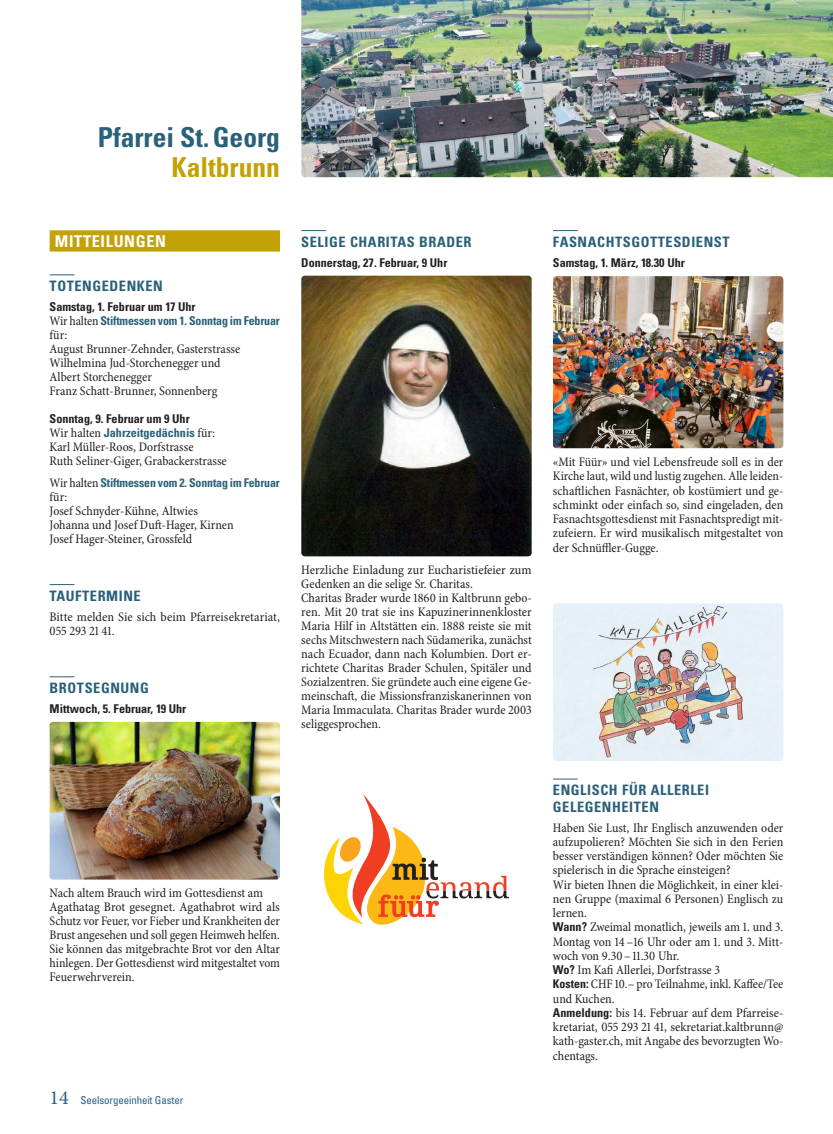
<style>
.page{position:relative;width:833px;height:1134px;background:#fff}
.page>*{position:absolute;margin:0;border:0;box-sizing:border-box;transform-origin:0 0}
.t1{font:700 condensed 27.5px "Univers LT Std";color:#296179}
.t2{font:700 condensed 27.5px "Univers LT Std";color:#c2a205}
.t3{font:700 condensed 16.25px "Univers LT Std";letter-spacing:.04em;color:#fff}
.t4{font:700 condensed 14.38px/16.2px "Univers LT Std";letter-spacing:.04em;color:#296179}
.t5{font:condensed 13.12px/14px "Minion Pro";color:#231f20}
.t6{font:700 condensed 12.12px/14px "Univers LT Std";color:#231f20}
.t7{font:700 condensed 12.12px/14px "Univers LT Std";letter-spacing:-.01em;color:#296179}
.t8{font:condensed 10.88px "Univers LT Std";letter-spacing:-.01em;color:#296179}
.s1{color:#231f20}
.s2{font-family:"Minion Pro";font-weight:400;font-size:13.12px;color:#231f20}
.s3{font-family:"Minion Pro";font-weight:400;font-size:13.12px}
.s4{color:#296179}
.s5{font-family:"Minion Pro";font-stretch:normal;font-size:20px}
.s6{font-family:"Univers LT Std";font-weight:700;font-size:12.12px}
</style>
<div class="page">
<img style="left:301px;top:0;width:532px;height:177px">
<div style="left:50px;top:230px;width:230px;height:22px;background:#c2a205"></div>
<svg style="left:50px;top:275px;width:24px;height:1px"></svg>
<svg style="left:50px;top:584px;width:24px;height:1px"></svg>
<svg style="left:50px;top:676px;width:24px;height:1px"></svg>
<img style="left:50px;top:722px;width:230px;height:157px">
<svg style="left:301px;top:230px;width:25px;height:1px"></svg>
<img style="left:301px;top:276px;width:230px;height:280px">
<svg style="left:553px;top:230px;width:25px;height:1px"></svg>
<svg style="left:553px;top:779px;width:25px;height:1px"></svg>
<img style="left:553px;top:276px;width:230px;height:172px">
<img style="left:553px;top:603px;width:230px;height:158px">
<svg style="left:324px;top:794px;width:185px;height:131px"></svg>
<h1 class="t1" style="left:98px;top:121px;width:184px">Pfarrei St.Georg</h1>
<h1 class="t2" style="left:171px;top:151px;width:110px">Kaltbrunn</h1>
<p class="t3" style="left:55px;top:231px;width:112px">MITTEILUNGEN</p>
<p class="t4" style="left:50px;top:278px;width:115px">TOTENGEDENKEN</p>
<p class="t7" style="left:50px;top:300px;width:232px"><span class="s1">Samstag, 1. Februar um 17 Uhr<br></span><span class="s2">Wir halten</span> Stiftmessen vom 1. Sonntag im Februar</p>
<p class="t5" style="left:50px;top:328px;width:192px">für:<br>August Brunner-Zehnder, Gasterstrasse<br>Wilhelmina Jud-Storchenegger und<br>Albert Storchenegger<br>Franz Schatt-Brunner, Sonnenberg</p>
<p class="t6" style="left:50px;top:412px;width:167px">Sonntag, 9. Februar um 9 Uhr<br><span class="s3">Wir halten</span> <span class="s4">Jahrzeitgedächnis</span> <span class="s3">für:</span></p>
<p class="t5" style="left:50px;top:440px;width:179px">Karl Müller-Roos, Dorfstrasse<br>Ruth Seliner-Giger, Grabackerstrasse</p>
<p class="t7" style="left:50px;top:475px;width:232px"><span class="s2">Wir halten</span> Stiftmessen vom 2. Sonntag im Februar</p>
<p class="t5" style="left:50px;top:490px;width:185px">für:<br>Josef Schnyder-Kühne, Altwies<br>Johanna und Josef Duft-Hager, Kirnen<br>Josef Hager-Steiner, Grossfeld</p>
<p class="t4" style="left:50px;top:587px;width:93px">TAUFTERMINE</p>
<p class="t5" style="left:50px;top:610px;width:232px">Bitte melden Sie sich beim Pfarreisekretariat,<br>055 293 21 41.</p>
<p class="t4" style="left:50px;top:680px;width:101px">BROTSEGNUNG</p>
<p class="t6" style="left:50px;top:702px;width:138px">Mittwoch, 5. Februar, 19 Uhr</p>
<p class="t5" style="left:50px;top:887px;width:232px">Nach altem Brauch wird im Gottesdienst am Agathatag Brot gesegnet. Agathabrot wird als Schutz vor Feuer, vor Fieber und Krankheiten der Brust angesehen und soll gegen Heimweh helfen.<br>Sie können das mitgebrachte Brot vor den Altar hinlegen. Der Gottesdienst wird mitgestaltet vom Feuerwehrverein.</p>
<p class="t8" style="left:50px;top:1094px;width:135px"><span class="s5">14</span> Seelsorgeeinheit Gaster</p>
<p class="t4" style="left:301px;top:233px;width:172px">SELIGE CHARITAS BRADER</p>
<p class="t6" style="left:301px;top:255px;width:148px">Donnerstag, 27. Februar, 9 Uhr</p>
<p class="t4" style="left:553px;top:233px;width:178px">FASNACHTSGOTTESDIENST</p>
<p class="t6" style="left:553px;top:256px;width:133px">Samstag, 1. März, 18.30 Uhr</p>
<p class="t5" style="left:301px;top:563px;width:232px">Herzliche Einladung zur Eucharistiefeier zum Gedenken an die selige Sr. Charitas.<br>Charitas Brader wurde 1860 in Kaltbrunn gebo&shy;ren. Mit 20 trat sie ins Kapuzinerinnenkloster Maria Hilf in Altstätten ein. 1888 reiste sie mit sechs Mitschwestern nach Südamerika, zunächst nach Ecuador, dann nach Kolumbien. Dort er&shy;richtete Charitas Brader Schulen, Spitäler und Sozialzentren. Sie gründete auch eine eigene Ge&shy;meinschaft, die Missionsfranziskanerinnen von Maria Immaculata. Charitas Brader wurde 2003 seliggesprochen.</p>
<p class="t5" style="left:553px;top:455px;width:232px;text-align:justify">«Mit Füür» und viel Lebensfreude soll es in der Kirche laut, wild und lustig zugehen. Alle leiden&shy;schaftlichen Fasnächter, ob kostümiert und ge&shy;schminkt oder einfach so, sind eingeladen, den Fasnachtsgottesdienst mit Fasnachtspredigt mit&shy;zufeiern. Er wird musikalisch mitgestaltet von der Schnüffler-Gugge.</p>
<p class="t4" style="left:553px;top:782px;width:158px">ENGLISCH FÜR ALLERLEI<br>GELEGENHEITEN</p>
<p class="t5" style="left:553px;top:821px;width:232px">Haben Sie Lust, Ihr Englisch anzuwenden oder aufzupolieren? Möchten Sie sich in den Ferien besser verständigen können? Oder möchten Sie spielerisch in die Sprache einsteigen?<br>Wir bieten Ihnen die Möglichkeit, in einer klei&shy;nen Gruppe (maximal 6 Personen) Englisch zu lernen.<br><span class="s6">Wann?</span> Zweimal monatlich, jeweils am 1. und 3.<br>Montag von 14–16 Uhr oder am 1. und 3. Mitt&shy;woch von 9.30–11.30 Uhr.<br><span class="s6">Wo?</span> Im Kafi Allerlei, Dorfstrasse 3<br><span class="s6">Kosten:</span> CHF 10.– pro Teilnahme, inkl. Kaffee/Tee und Kuchen.<br><span class="s6">Anmeldung:</span> bis 14. Februar auf dem Pfarreise&shy;kretariat, 055 293 21 41, sekretariat.kaltbrunn@ kath-gaster.ch, mit Angabe des bevorzugten Wo&shy;chentags.</p>
</div>
